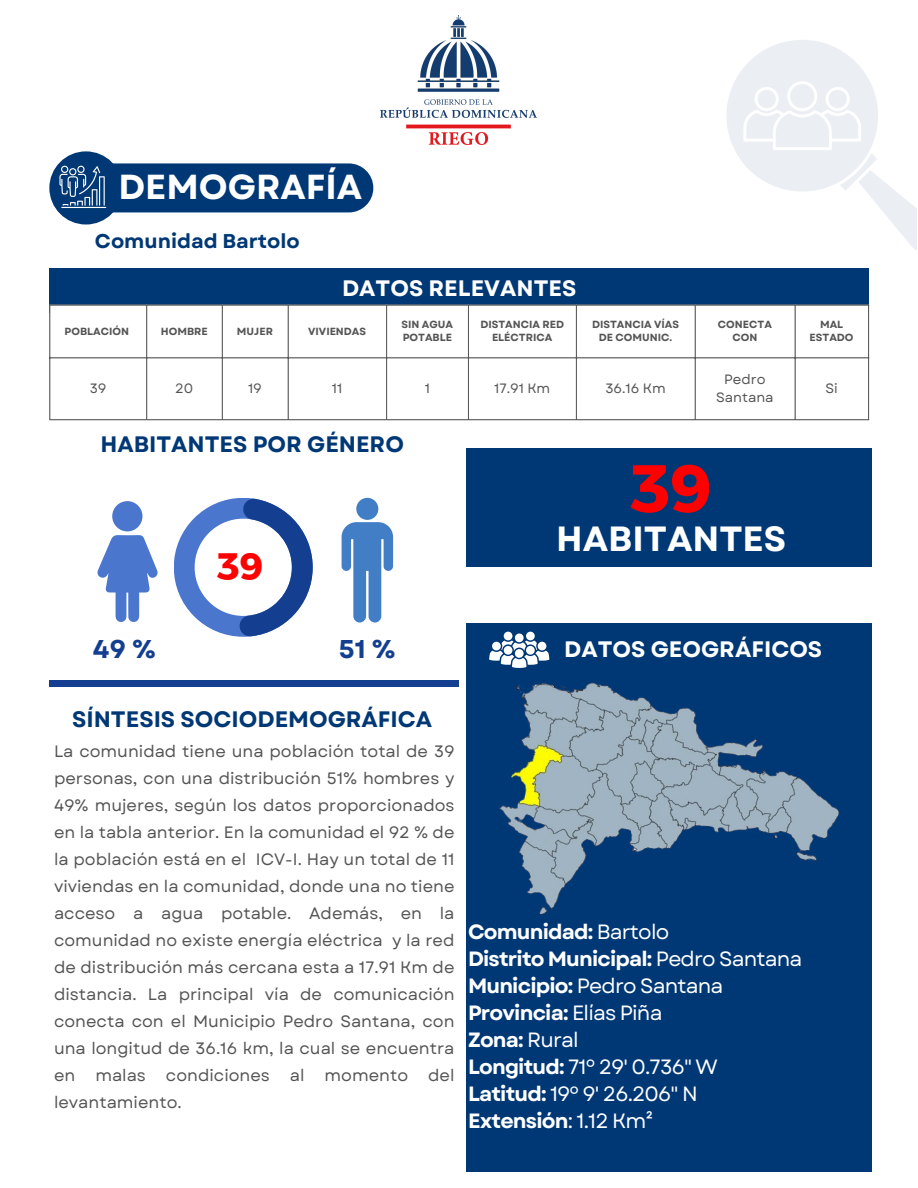
<style>
.page{position:relative;width:918px;height:1188px;background:#fff}
.page>*{position:absolute;margin:0;border:0;box-sizing:border-box;transform-origin:0 0}
.t1{font:67.2px "Kief Montaser Bold";color:#f00}
.t2{font:38.1px "Kief Montaser Bold";color:#f00}
.t3{font:700 34.95px "Garet";color:#fff}
.t4{font:700 34.65px "Garet";color:#fff}
.t5{font:700 25.65px "Garet";color:#143e8f}
.t6{font:700 22.35px "Garet";color:#003875}
.t7{font:700 22.35px "Garet";color:#fff}
.t8{font:700 20.7px/27px "Garet";letter-spacing:-.04em;color:#fff}
.t9{font:700 19.95px "Garet";color:#003875}
.t10{font:19.65px "Garet";color:#fff}
.t11{font:16.5px/27px "Garet";color:#545454;text-align:justify}
.t12{font:13.5px/18.1px "Garet";color:#545454;text-align:center}
.t13{font:700 10.35px/13.8px "Garet";color:#545454;text-align:center}
.s1{font-weight:400}
</style>
<div class="page">
<img style="left:381px;top:16px;width:156px;height:128px">
<div style="left:49px;top:151px;width:74px;height:74px;background:#003875;border-radius:50%"></div>
<div style="left:83px;top:163px;width:290px;height:49px;background:#003875;border-radius:25px"></div>
<hr style="left:61px;top:207px;width:45px;height:1px;background:#fff">
<svg style="left:59px;top:166px;width:46px;height:40px"></svg>
<div style="left:467px;top:623px;width:405px;height:548px;background:#003875"></div>
<svg style="left:174px;top:498px;width:139px;height:139px"></svg>
<svg style="left:97px;top:535px;width:61px;height:87px"></svg>
<div style="left:112px;top:501px;width:30px;height:30px;background:#4b76ce;border-radius:50%"></div>
<div style="left:356px;top:498px;width:22px;height:22px;background:#427ec6;border-radius:50%"></div>
<svg style="left:342px;top:522px;width:51px;height:101px"></svg>
<div style="left:467px;top:448px;width:405px;height:119px;background:#003875"></div>
<div style="left:49px;top:681px;width:410px;height:6px;background:#143e8f"></div>
<div style="left:504px;top:632px;width:8px;height:8px;background:#fff;border-radius:50%"></div>
<div style="left:526px;top:632px;width:9px;height:8px;background:#fff;border-radius:50%"></div>
<div style="left:515px;top:633px;width:9px;height:9px;background:#fff;border-radius:50%"></div>
<svg style="left:489px;top:641px;width:60px;height:27px"></svg>
<div style="left:515px;top:649px;width:9px;height:9px;background:#fff;border-radius:50%"></div>
<div style="left:49px;top:268px;width:820px;height:45px;background:#003875"></div>
<svg style="left:50px;top:306px;width:818px;height:51px"></svg>
<hr style="left:49px;top:305px;width:1px;height:114px;background:#545454">
<hr style="left:146px;top:305px;width:1px;height:114px;background:#545454">
<hr style="left:222px;top:305px;width:1px;height:114px;background:#545454">
<hr style="left:288px;top:305px;width:1px;height:114px;background:#545454">
<hr style="left:386px;top:305px;width:1px;height:114px;background:#545454">
<hr style="left:468px;top:305px;width:1px;height:114px;background:#545454">
<hr style="left:576px;top:305px;width:1px;height:114px;background:#545454">
<hr style="left:695px;top:305px;width:1px;height:114px;background:#545454">
<hr style="left:795px;top:305px;width:1px;height:114px;background:#545454">
<hr style="left:868px;top:305px;width:1px;height:114px;background:#545454">
<hr style="left:49px;top:305px;width:820px;height:1px;background:#545454">
<hr style="left:49px;top:357px;width:820px;height:1px;background:#545454">
<hr style="left:49px;top:419px;width:820px;height:1px;background:#545454">
<svg style="left:726px;top:40px;width:191px;height:210px"></svg>
<img style="left:499px;top:682px;width:340px;height:239px">
<p class="t4" style="left:119px;top:162px;width:245px">DEMOGRAFÍA</p>
<p class="t9" style="left:95px;top:227px;width:206px">Comunidad Bartolo</p>
<h2 class="t7" style="left:342px;top:272px;width:236px">DATOS RELEVANTES</h2>
<p class="t10" style="left:350px;top:275px;width:211px">Agregar información</p>
<h1 class="t13" style="left:65px;top:324px;width:66px">POBLACIÓN</h1>
<h5 class="t13" style="left:161px;top:324px;width:48px">HOMBRE</h5>
<p class="t13" style="left:237px;top:324px;width:38px">MUJER</p>
<h3 class="t13" style="left:308px;top:324px;width:59px">VIVIENDAS</h3>
<h6 class="t13" style="left:402px;top:317px;width:53px;text-align:left">SIN AGUA<br>POTABLE</h6>
<p class="t13" style="left:480px;top:317px;width:85px">DISTANCIA RED<br>ELÉCTRICA</p>
<p class="t13" style="left:592px;top:317px;width:89px">DISTANCIA VÍAS<br>DE COMUNIC.</p>
<p class="t13" style="left:718px;top:317px;width:55px">CONECTA<br>CON</p>
<p class="t13" style="left:810px;top:317px;width:45px">MAL<br>ESTADO</p>
<p class="t12" style="left:90px;top:380px;width:18px">39</p>
<p class="t12" style="left:175px;top:380px;width:20px">20</p>
<p class="t12" style="left:248px;top:380px;width:15px">19</p>
<p class="t12" style="left:332px;top:380px;width:12px">11</p>
<p class="t12" style="left:425px;top:380px;width:7px">1</p>
<p class="t12" style="left:494px;top:380px;width:58px">17.91 Km</p>
<p class="t12" style="left:605px;top:380px;width:62px">36.16 Km</p>
<p class="t12" style="left:716px;top:370px;width:59px">Pedro<br>Santana</p>
<p class="t12" style="left:825px;top:380px;width:14px">Si</p>
<p class="t6" style="left:100px;top:429px;width:305px">HABITANTES POR GÉNERO</p>
<h3 class="t2" style="left:217px;top:543px;width:48px">39</h3>
<h3 class="t1" style="left:630px;top:447px;width:84px">39</h3>
<p class="t3" style="left:556px;top:514px;width:232px">HABITANTES</p>
<p class="t5" style="left:93px;top:630px;width:64px">49 %</p>
<h2 class="t5" style="left:339px;top:630px;width:58px">51 %</h2>
<p class="t7" style="left:564px;top:633px;width:260px">DATOS GEOGRÁFICOS</p>
<p class="t6" style="left:72px;top:703px;width:362px">SÍNTESIS SOCIODEMOGRÁFICA</p>
<p class="t11" style="left:54px;top:738px;width:402px">La comunidad tiene una población total de 39 personas, con una distribución 51% hombres y 49% mujeres, según los datos proporcionados en la tabla anterior. En la comunidad el 92 % de la población está en el ICV-I. Hay un total de 11 viviendas en la comunidad, donde una no tiene acceso a agua potable. Además, en la comunidad no existe energía eléctrica y la red de distribución más cercana esta a 17.91 Km de distancia. La principal vía de comunicación conecta con el Municipio Pedro Santana, con una longitud de 36.16 km, la cual se encuentra en malas condiciones al momento del levantamiento.</p>
<p class="t8" style="left:468px;top:919px;width:336px">Comunidad: <span class="s1">Bartolo<br></span>Distrito Municipal: <span class="s1">Pedro Santana<br></span>Municipio: <span class="s1">Pedro Santana<br></span>Provincia: <span class="s1">Elías Piña<br></span>Zona: <span class="s1">Rural<br></span>Longitud: <span class="s1">71º 29' 0.736" W<br></span>Latitud: <span class="s1">19º 9' 26.206" N<br></span>Extensión<span class="s1">: 1.12 Km²</span></p>
</div>
